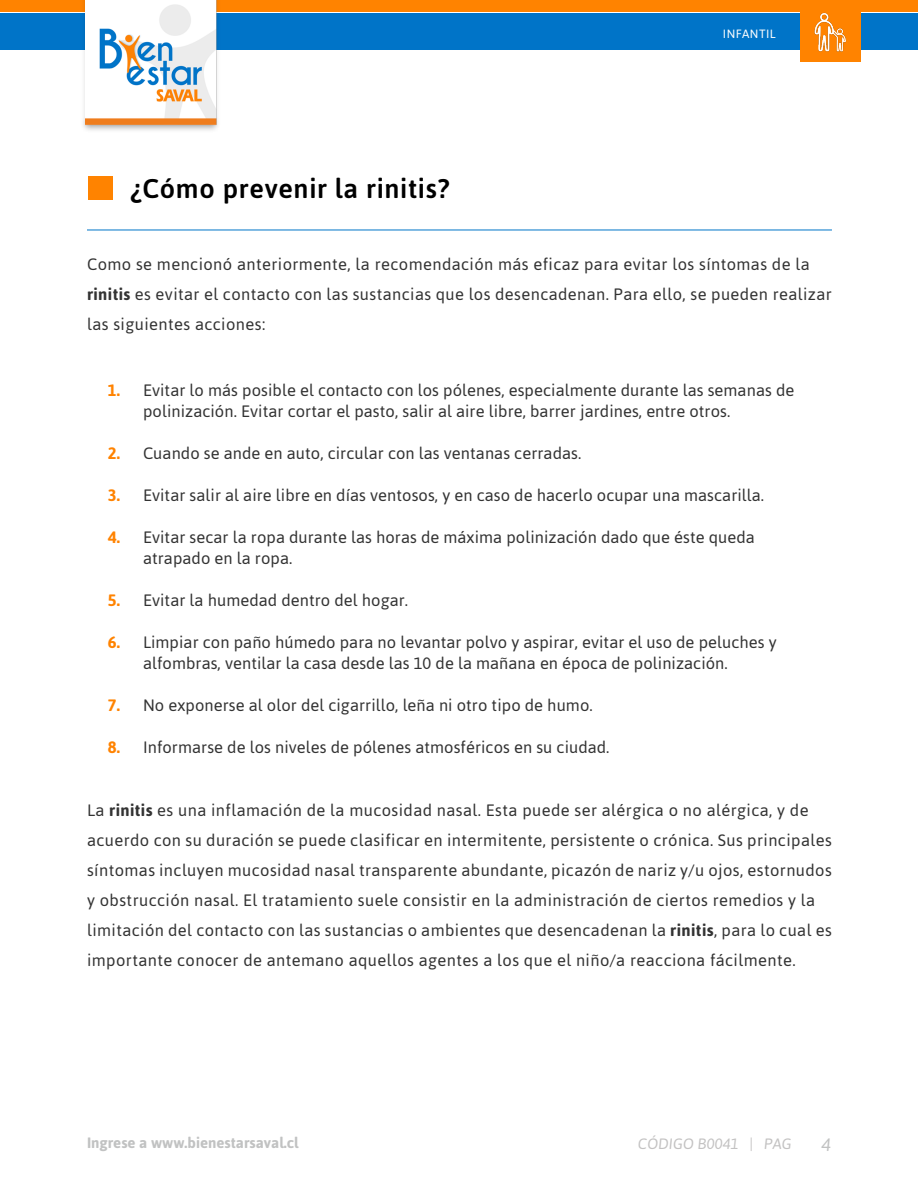
<style>
.page{position:relative;width:918px;height:1188px;background:#fff}
.page>*{position:absolute;margin:0;border:0;box-sizing:border-box;transform-origin:0 0}
.t1{font:500 27px "Asap";letter-spacing:.025em;color:#000}
.t2{font:italic 18px "Asap";color:#c1c2c2}
.t3{font:16.5px/30px "Asap";letter-spacing:.025em;color:#333}
.t4{font:16.5px/21px "Asap";letter-spacing:.005em;color:#333}
.t5{font:700 16.5px "Asap";color:#ff8300}
.t6{font:700 15px "Asap";color:#c1c2c2}
.t7{font:italic 15px "Asap";color:#c3c2c2}
.t8{font:12px "Asap";letter-spacing:.035em;color:#fff}
.s1{font-weight:700}
</style>
<div class="page">
<div style="left:0;top:0;width:918px;height:12px;background:#ff8300"></div>
<div style="left:0;top:13px;width:918px;height:36px;background:#0074c8"></div>
<div style="left:801px;top:1px;width:60px;height:60px;background:#ff8300"></div>
<img style="left:81px;top:0;width:5px;height:129px">
<img style="left:86px;top:0;width:149px;height:131px">
<img style="left:814px;top:12px;width:32px;height:40px">
<div style="left:88px;top:176px;width:24px;height:24px;background:#ff8300"></div>
<hr style="left:87px;top:230px;width:745px;height:1px;background:#0075c8">
<h1 class="t1" style="left:130px;top:171px;width:321px">¿Cómo prevenir la rinitis?</h1>
<p class="t8" style="left:723px;top:26px;width:54px">INFANTIL</p>
<p class="t3" style="left:87px;top:249px;width:746px">Como se mencionó anteriormente, la recomendación más eficaz para evitar los síntomas de la <span class="s1">rinitis</span> es evitar el contacto con las sustancias que los desencadenan. Para ello, se pueden realizar las siguientes acciones:</p>
<p class="t5" style="left:108px;top:379px;width:14px">1.</p>
<p class="t5" style="left:108px;top:442px;width:14px">2.</p>
<p class="t5" style="left:108px;top:484px;width:14px">3.</p>
<p class="t5" style="left:108px;top:526px;width:14px">4.</p>
<p class="t5" style="left:108px;top:589px;width:14px">5.</p>
<p class="t5" style="left:108px;top:631px;width:14px">6.</p>
<p class="t5" style="left:108px;top:694px;width:14px">7.</p>
<p class="t5" style="left:108px;top:737px;width:14px">8.</p>
<p class="t4" style="left:143px;top:379px;width:653px">Evitar lo más posible el contacto con los pólenes, especialmente durante las semanas de polinización. Evitar cortar el pasto, salir al aire libre, barrer jardines, entre otros.</p>
<p class="t4" style="left:143px;top:442px;width:440px">Cuando se ande en auto, circular con las ventanas cerradas.</p>
<p class="t4" style="left:143px;top:484px;width:623px">Evitar salir al aire libre en días ventosos, y en caso de hacerlo ocupar una mascarilla.</p>
<p class="t4" style="left:143px;top:526px;width:613px">Evitar secar la ropa durante las horas de máxima polinización dado que éste queda atrapado en la ropa.</p>
<p class="t4" style="left:143px;top:589px;width:267px">Evitar la humedad dentro del hogar.</p>
<p class="t4" style="left:143px;top:631px;width:635px">Limpiar con paño húmedo para no levantar polvo y aspirar, evitar el uso de peluches y alfombras, ventilar la casa desde las 10 de la mañana en época de polinización.</p>
<p class="t4" style="left:143px;top:694px;width:451px">No exponerse al olor del cigarrillo, leña ni otro tipo de humo.</p>
<p class="t4" style="left:143px;top:736px;width:468px">Informarse de los niveles de pólenes atmosféricos en su ciudad.</p>
<p class="t3" style="left:87px;top:794px;width:746px">La <span class="s1">rinitis</span> es una inflamación de la mucosidad nasal. Esta puede ser alérgica o no alérgica, y de acuerdo con su duración se puede clasificar en intermitente, persistente o crónica. Sus principales síntomas incluyen mucosidad nasal transparente abundante, picazón de nariz y/u ojos, estornudos y obstrucción nasal. El tratamiento suele consistir en la administración de ciertos remedios y la limitación del contacto con las sustancias o ambientes que desencadenan la <span class="s1">rinitis</span>, para lo cual es importante conocer de antemano aquellos agentes a los que el niño/a reacciona fácilmente.</p>
<p class="t6" style="left:87px;top:1133px;width:213px">Ingrese a www.bienestarsaval.cl</p>
<p class="t7" style="left:638px;top:1134px;width:155px">CÓDIGO B0041 | PAG</p>
<p class="t2" style="left:821px;top:1133px;width:11px">4</p>
</div>
